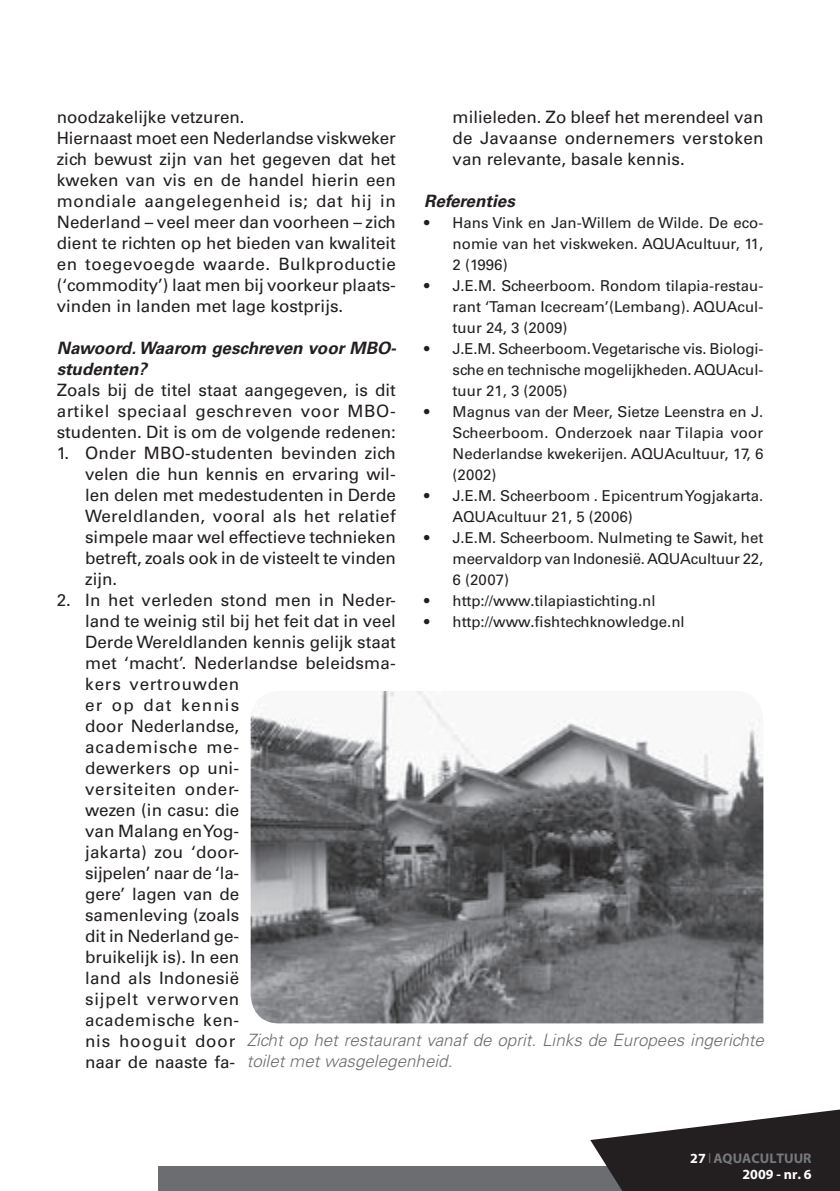
<style>
.page{position:relative;width:840px;height:1191px;background:#fff}
.page>*{position:absolute;margin:0;border:0;box-sizing:border-box;transform-origin:0 0}
.t1{font:17px/21px "Univers";color:#231f20;text-align:justify}
.t2{font:italic 300 17px/21px "Univers";color:#6c6d70}
.t3{font:italic 700 17px/21px "Univers";color:#231f20}
.t4{font:15px/21px "Univers";color:#231f20;text-align:justify}
.t5{font:700 14px/16px "Myriad";color:#fff;text-align:right}
.s1{color:#76787b}
</style>
<div class="page">
<div style="left:159px;top:1166px;width:680px;height:25px;background:#6c6d70"></div>
<svg style="left:590px;top:1109px;width:249px;height:82px"></svg>
<div style="left:683px;top:1146px;width:143px;height:45px;background:#231f20"></div>
<img style="left:250px;top:691px;width:513px;height:332px">
<p class="t1" style="left:452px;top:106px;width:312px">milieleden. Zo bleef het merendeel van de Javaanse ondernemers verstoken van relevante, basale kennis.</p>
<p class="t3" style="left:424px;top:190px;width:92px">Referenties</p>
<p class="t4" style="left:452px;top:212px;width:312px;text-indent:-28px">• Hans Vink en Jan-Willem de Wilde. De eco&shy;nomie van het viskweken. AQUAcultuur, 11, 2 (1996)</p>
<p class="t4" style="left:452px;top:275px;width:312px;text-indent:-28px">• J.E.M. Scheerboom. Rondom tilapia-restau&shy;rant ‘Taman Icecream’(Lembang). AQUAcul&shy;tuur 24, 3 (2009)</p>
<p class="t4" style="left:452px;top:338px;width:312px;text-indent:-28px">• J.E.M. Scheerboom. Vegetarische vis. Biologi&shy;sche en technische mogelijkheden. AQUAcul&shy;tuur 21, 3 (2005)</p>
<p class="t4" style="left:452px;top:401px;width:312px;text-indent:-28px">• Magnus van der Meer, Sietze Leenstra en J.<br>Scheerboom. Onderzoek naar Tilapia voor Nederlandse kwekerijen. AQUAcultuur, 17, 6 (2002)</p>
<p class="t4" style="left:452px;top:485px;width:312px;text-indent:-28px">• J.E.M. Scheerboom . Epicentrum Yogjakarta.<br>AQUAcultuur 21, 5 (2006)</p>
<p class="t4" style="left:452px;top:527px;width:312px;text-indent:-28px">• J.E.M. Scheerboom. Nulmeting te Sawit, het meervaldorp van Indonesië. AQUAcultuur 22, 6 (2007)</p>
<p class="t4" style="left:424px;top:590px;width:233px">• http://www.tilapiastichting.nl</p>
<p class="t4" style="left:424px;top:611px;width:262px">• http://www.fishtechknowledge.nl</p>
<p class="t1" style="left:57px;top:106px;width:340px;text-align:left">noodzakelijke vetzuren.<br>Hiernaast moet een Nederlandse viskweker zich bewust zijn van het gegeven dat het kweken van vis en de handel hierin een mondiale aangelegenheid is; dat hij in Nederland – veel meer dan voorheen – zich dient te richten op het bieden van kwaliteit en toegevoegde waarde. Bulkproductie (‘commodity’) laat men bij voorkeur plaats&shy;vinden in landen met lage kostprijs.</p>
<p class="t3" style="left:57px;top:337px;width:341px">Nawoord. Waarom geschreven voor MBO&shy;studenten?</p>
<p class="t1" style="left:57px;top:379px;width:340px">Zoals bij de titel staat aangegeven, is dit artikel speciaal geschreven voor MBO&shy;studenten. Dit is om de volgende redenen:</p>
<p class="t1" style="left:85px;top:442px;width:312px;text-indent:-28px">1. Onder MBO-studenten bevinden zich velen die hun kennis en ervaring wil&shy;len delen met medestudenten in Derde Wereldlanden, vooral als het relatief simpele maar wel effectieve technieken betreft, zoals ook in de visteelt te vinden zijn.</p>
<p class="t1" style="left:85px;top:589px;width:312px;text-align:left;text-indent:-28px">2. In het verleden stond men in Neder&shy;land te weinig stil bij het feit dat in veel<br>Derde Wereldlanden kennis gelijk staat met ‘macht’. Nederlandse beleidsma&shy;kers vertrouwden<br>er op dat kennis<br>door Nederlandse,<br>academische me-<br>dewerkers op uni-<br>versiteiten onder-<br>wezen (in casu: die<br>van Malang en Yog-<br>jakarta) zou ‘door-<br>sijpelen’ naar de ‘la-<br>gere’ lagen van de<br>samenleving (zoals<br>dit in Nederland ge-<br>bruikelijk is). In een<br>land als Indonesië<br>sijpelt verworven<br>academische ken-<br>nis hooguit door<br>naar de naaste fa-</p>
<p class="t2" style="left:246px;top:1029px;width:518px">Zicht op het restaurant vanaf de oprit. Links de Europees ingerichte toilet met wasgelegenheid.</p>
<p class="t5" style="left:690px;top:1151px;width:123px">27 <span class="s1">❘ AQUACULTUUR<br></span>2009 - NR. 6</p>
</div>
